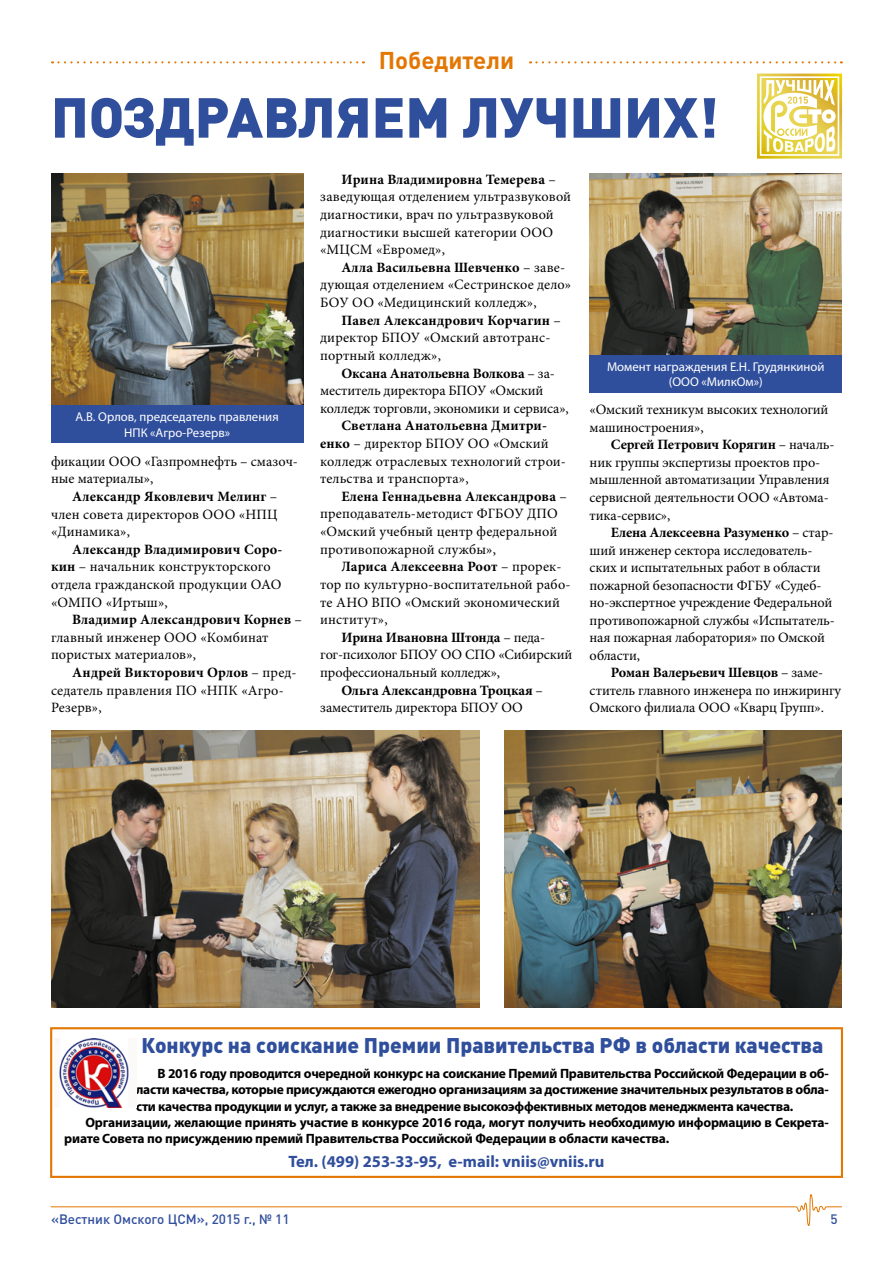
<style>
.page{position:relative;width:893px;height:1263px;background:#fff}
.page>*{position:absolute;margin:0;border:0;box-sizing:border-box;transform-origin:0 0}
.t1{font:900 55.5px "DIN Pro";color:#2f4e9c}
.t2{font:700 24px "DIN Pro";color:#e37703}
.t3{font:900 21px "DIN Pro";color:#2f4e9c}
.t4{font:700 16.5px "Myriad Pro";color:#2f4e9c}
.t5{font:14.25px/17.5px "Minion Pro";color:#000}
.t6{font:700 14.25px "Minion Pro";letter-spacing:-.005em;color:#000}
.t7{font:700 13.5px "Myriad Pro";letter-spacing:-.02em;color:#000}
.t8{font:500 13.5px "DIN Pro";color:#2f4e9c}
.t9{font:12.75px/15.3px "Myriad Pro";color:#fff;text-align:center}
.s1{font-weight:700}
.s2{font-weight:400}
</style>
<div class="page">
<svg style="left:530px;top:61px;width:312px;height:2px"></svg>
<svg style="left:52px;top:61px;width:312px;height:2px"></svg>
<img style="left:55px;top:1038px;width:74px;height:69px">
<svg style="left:757px;top:74px;width:85px;height:85px"></svg>
<img style="left:590px;top:173px;width:252px;height:182px">
<img style="left:504px;top:730px;width:338px;height:278px">
<img style="left:51px;top:730px;width:428px;height:278px">
<img style="left:51px;top:173px;width:252px;height:232px">
<div style="left:50px;top:1027px;width:793px;height:151px;border:2px solid #e37703"></div>
<div style="left:51px;top:405px;width:252px;height:38px;background:#2f4e9c"></div>
<div style="left:590px;top:355px;width:252px;height:38px;background:#2f4e9c"></div>
<svg style="left:50px;top:1194px;width:792px;height:32px"></svg>
<h2 class="t2" style="left:379px;top:44px;width:137px">Победители</h2>
<h1 class="t1" style="left:51px;top:80px;width:669px">ПОЗДРАВЛЯЕМ ЛУЧШИХ!</h1>
<p class="t9" style="left:76px;top:409px;width:205px">А.В. Орлов, председатель правления<br>НПК «Агро-Резерв»</p>
<p class="t5" style="left:51px;top:452px;width:249px">фикации ООО «Газпромнефть – смазоч&shy;ные материалы»,</p>
<p class="t5" style="left:51px;top:488px;width:228px;text-align:justify;text-indent:21px"><span class="s1">Александр Яковлевич Мелинг</span> – член совета директоров ООО «НПЦ «Динамика»,</p>
<p class="t5" style="left:51px;top:540px;width:233px;text-indent:21px"><span class="s1">Александр Владимирович Соро&shy;кин</span> – начальник конструкторского отдела гражданской продукции ОАО «ОМПО «Иртыш»,</p>
<p class="t5" style="left:51px;top:611px;width:252px;text-indent:21px"><span class="s1">Владимир Александрович Корнев</span> – главный инженер ООО «Комбинат пористых материалов»,</p>
<p class="t5" style="left:51px;top:664px;width:247px;text-indent:21px"><span class="s1">Андрей Викторович Орлов</span> – пред&shy;седатель правления ПО «НПК «Агро-<br>Резерв»,</p>
<p class="t5" style="left:320px;top:170px;width:253px;text-indent:21px"><span class="s1">Ирина Владимировна Темерева</span> – заведующая отделением ультразвуковой диагностики, врач по ультразвуковой диагностики высшей категории ООО «МЦСМ «Евромед»,</p>
<p class="t5" style="left:320px;top:259px;width:252px;text-indent:21px"><span class="s1">Алла Васильевна Шевченко</span> – заве&shy;дующая отделением «Сестринское дело»<br>БОУ ОО «Медицинский колледж»,</p>
<p class="t5" style="left:320px;top:311px;width:242px;text-indent:21px"><span class="s1">Павел Александрович Корчагин</span> – директор БПОУ «Омский автотранс&shy;портный колледж»,</p>
<p class="t5" style="left:320px;top:364px;width:250px;text-indent:21px"><span class="s1">Оксана Анатольевна Волкова</span> – за&shy;меститель директора БПОУ «Омский колледж торговли, экономики и сервиса»,</p>
<p class="t5" style="left:320px;top:417px;width:247px;text-indent:21px"><span class="s1">Светлана Анатольевна Дмитри&shy;енко</span> – директор БПОУ ОО «Омский колледж отраслевых технологий строи&shy;тельства и транспорта»,</p>
<p class="t5" style="left:320px;top:488px;width:248px;text-indent:21px"><span class="s1">Елена Геннадьевна Александрова</span> – преподаватель-методист ФГБОУ ДПО «Омский учебный центр федеральной противопожарной службы»,</p>
<p class="t6" style="left:341px;top:557px;width:222px">Лариса Алексеевна Роот <span class="s2">– прорек-</span></p>
<p class="t5" style="left:320px;top:576px;width:252px">тор по культурно-воспитательной рабо-</p>
<p class="t5" style="left:320px;top:593px;width:241px">те АНО ВПО «Омский экономический</p>
<p class="t5" style="left:320px;top:611px;width:69px">институт»,</p>
<p class="t6" style="left:341px;top:627px;width:205px">Ирина Ивановна Штонда <span class="s2">– педа-</span></p>
<p class="t5" style="left:320px;top:646px;width:254px">гог-психолог БПОУ ОО СПО «Сибирский</p>
<p class="t5" style="left:320px;top:664px;width:182px">профессиональный колледж»,</p>
<p class="t6" style="left:341px;top:680px;width:203px">Ольга Александровна Троцкая <span class="s2">–</span></p>
<p class="t5" style="left:320px;top:699px;width:204px">заместитель директора БПОУ ОО</p>
<p class="t9" style="left:607px;top:359px;width:219px">Момент награждения Е.Н. Грудянкиной (ООО «МилкОм»)</p>
<p class="t5" style="left:590px;top:401px;width:240px">«Омский техникум высоких технологий машиностроения»,</p>
<p class="t5" style="left:590px;top:436px;width:246px;text-indent:21px"><span class="s1">Сергей Петрович Корягин</span> – началь&shy;ник группы экспертизы проектов про&shy;мышленной автоматизации Управления сервисной деятельности ООО «Автома&shy;тика-сервис»,</p>
<p class="t5" style="left:590px;top:524px;width:247px;text-indent:21px"><span class="s1">Елена Алексеевна Разуменко</span> – стар&shy;ший инженер сектора исследователь&shy;ских и испытательных работ в области пожарной безопасности ФГБУ «Судеб&shy;но-экспертное учреждение Федеральной противопожарной службы «Испытатель&shy;ная пожарная лаборатория» по Омской области,</p>
<p class="t5" style="left:590px;top:664px;width:253px;text-indent:21px"><span class="s1">Роман Валерьевич Шевцов</span> – заме&shy;ститель главного инженера по инжирингу<br>Омского филиала ООО «Кварц Групп».</p>
<h3 class="t3" style="left:141px;top:1031px;width:684px">Конкурс на соискание Премии Правительства РФ в области качества</h3>
<p class="t7" style="left:157px;top:1065px;width:673px">В 2016 году проводится очередной конкурс на соискание Премий Правительства Российской Федерации в об-</p>
<p class="t7" style="left:136px;top:1081px;width:694px">ласти качества, которые присуждаются ежегодно организациям за достижение значительных результатов в обла-</p>
<p class="t7" style="left:136px;top:1097px;width:659px">сти качества продукции и услуг, а также за внедрение высокоэффективных методов менеджмента качества.</p>
<p class="t7" style="left:85px;top:1113px;width:745px">Организации, желающие принять участие в конкурсе 2016 года, могут получить необходимую информацию в Секрета-</p>
<p class="t7" style="left:64px;top:1129px;width:607px">риате Совета по присуждению премий Правительства Российской Федерации в области качества.</p>
<p class="t4" style="left:289px;top:1150px;width:317px">Тел. (499) 253-33-95, e-mail: vniis@vniis.ru</p>
<p class="t8" style="left:51px;top:1209px;width:240px">«Вестник Омского ЦСМ», 2015 г., № 11</p>
<p class="t8" style="left:830px;top:1209px;width:9px">5</p>
</div>
